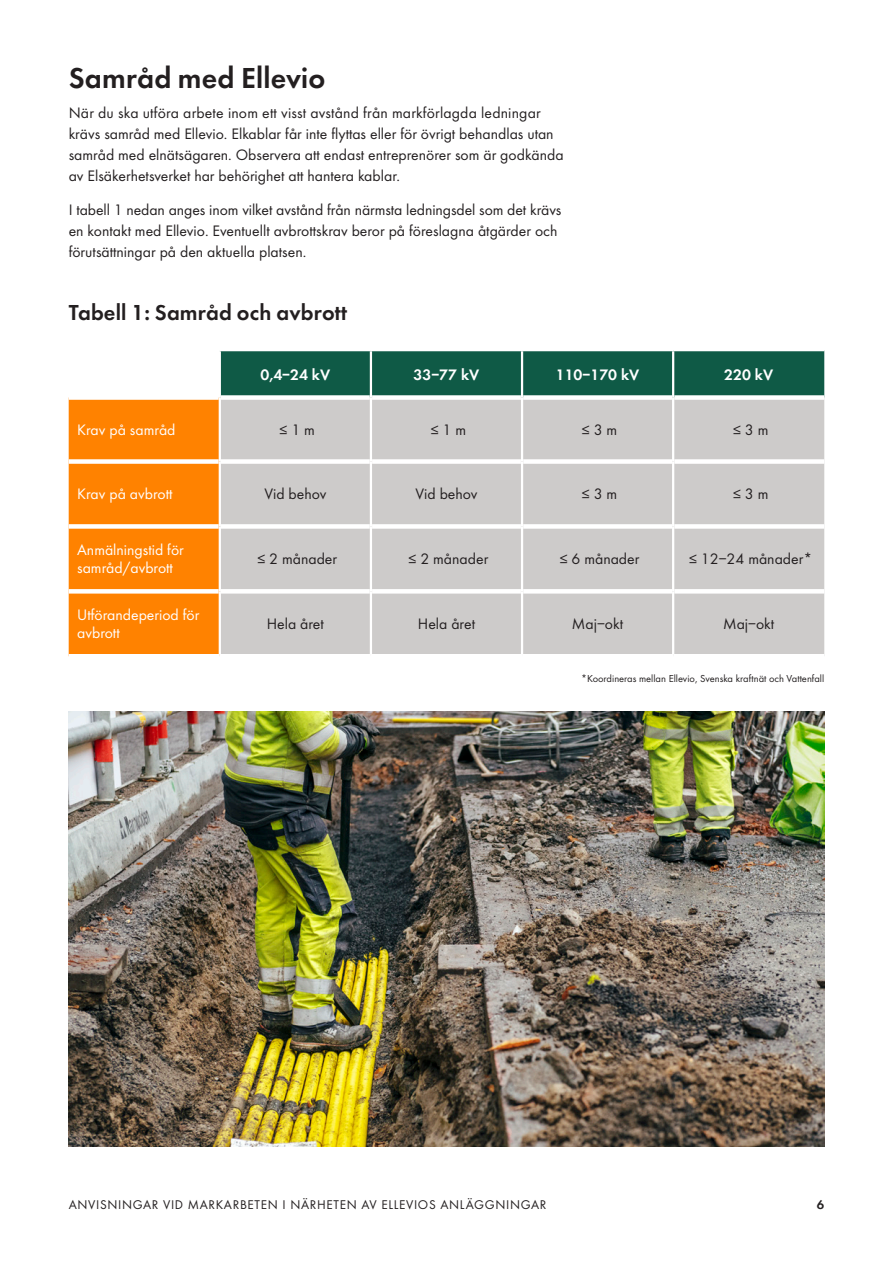
<style>
.page{position:relative;width:893px;height:1263px;background:#fff}
.page>*{position:absolute;margin:0;border:0;box-sizing:border-box;transform-origin:0 0}
.t1{font:600 30px "Futura EF";letter-spacing:.005em;color:#231f20}
.t2{font:600 22.5px "Futura EF";letter-spacing:.01em;color:#231f20}
.t3{font:15.75px/21px "Futura EF";color:#231f20}
.t4{font:15.75px/18px "Futura EF";color:#fff}
.t5{font:600 15.75px "Futura EF";color:#fff}
.t6{font:13.2px "Futura EF";letter-spacing:.05em;color:#231f20}
.t7{font:600 13.2px "Futura EF";color:#231f20}
.t8{font:10.5px "Futura EF";color:#231f20}
</style>
<div class="page">
<svg style="left:69px;top:351px;width:755px;height:303px;background:#a47f34"></svg>
<div style="left:221px;top:400px;width:603px;height:254px;background:#cdcbca"></div>
<div style="left:69px;top:395px;width:150px;height:5px;background:#fff"></div>
<div style="left:221px;top:395px;width:149px;height:5px;background:#fff"></div>
<div style="left:372px;top:395px;width:149px;height:5px;background:#fff"></div>
<div style="left:523px;top:395px;width:149px;height:5px;background:#fff"></div>
<div style="left:674px;top:395px;width:150px;height:5px;background:#fff"></div>
<div style="left:69px;top:459px;width:150px;height:5px;background:#fff"></div>
<div style="left:221px;top:459px;width:149px;height:5px;background:#fff"></div>
<div style="left:372px;top:459px;width:149px;height:5px;background:#fff"></div>
<div style="left:523px;top:459px;width:149px;height:5px;background:#fff"></div>
<div style="left:674px;top:459px;width:150px;height:5px;background:#fff"></div>
<div style="left:69px;top:524px;width:150px;height:5px;background:#fff"></div>
<div style="left:221px;top:524px;width:149px;height:5px;background:#fff"></div>
<div style="left:372px;top:524px;width:149px;height:5px;background:#fff"></div>
<div style="left:523px;top:524px;width:149px;height:5px;background:#fff"></div>
<div style="left:674px;top:524px;width:150px;height:5px;background:#fff"></div>
<div style="left:69px;top:589px;width:150px;height:5px;background:#fff"></div>
<div style="left:221px;top:589px;width:149px;height:5px;background:#fff"></div>
<div style="left:372px;top:589px;width:149px;height:5px;background:#fff"></div>
<div style="left:523px;top:589px;width:149px;height:5px;background:#fff"></div>
<div style="left:674px;top:589px;width:150px;height:5px;background:#fff"></div>
<hr style="left:219px;top:351px;width:2px;height:46px;background:#fff">
<hr style="left:370px;top:351px;width:2px;height:46px;background:#fff">
<hr style="left:521px;top:351px;width:2px;height:46px;background:#fff">
<hr style="left:672px;top:351px;width:2px;height:46px;background:#fff">
<hr style="left:219px;top:397px;width:2px;height:64px;background:#fff">
<hr style="left:370px;top:397px;width:2px;height:64px;background:#fff">
<hr style="left:521px;top:397px;width:2px;height:64px;background:#fff">
<hr style="left:672px;top:397px;width:2px;height:64px;background:#fff">
<hr style="left:219px;top:461px;width:2px;height:65px;background:#fff">
<hr style="left:370px;top:461px;width:2px;height:65px;background:#fff">
<hr style="left:521px;top:461px;width:2px;height:65px;background:#fff">
<hr style="left:672px;top:461px;width:2px;height:65px;background:#fff">
<hr style="left:219px;top:526px;width:2px;height:65px;background:#fff">
<hr style="left:370px;top:526px;width:2px;height:65px;background:#fff">
<hr style="left:521px;top:526px;width:2px;height:65px;background:#fff">
<hr style="left:672px;top:526px;width:2px;height:65px;background:#fff">
<hr style="left:219px;top:591px;width:2px;height:63px;background:#fff">
<hr style="left:370px;top:591px;width:2px;height:63px;background:#fff">
<hr style="left:521px;top:591px;width:2px;height:63px;background:#fff">
<hr style="left:672px;top:591px;width:2px;height:63px;background:#fff">
<img style="left:69px;top:712px;width:755px;height:435px">
<h1 class="t1" style="left:69px;top:60px;width:258px">Samråd med Ellevio</h1>
<p class="t3" style="left:69px;top:102px;width:497px">När du ska utföra arbete inom ett visst avstånd från markförlagda ledningar krävs samråd med Ellevio. Elkablar får inte flyttas eller för övrigt behandlas utan samråd med elnätsägaren. Observera att endast entreprenörer som är godkända av Elsäkerhetsverket har behörighet att hantera kablar.</p>
<p class="t3" style="left:69px;top:199px;width:494px">I tabell 1 nedan anges inom vilket avstånd från närmsta ledningsdel som det krävs en kontakt med Ellevio. Eventuellt avbrottskrav beror på föreslagna åtgärder och förutsättningar på den aktuella platsen.</p>
<h2 class="t2" style="left:69px;top:299px;width:280px">Tabell 1: Samråd och avbrott</h2>
<p class="t5" style="left:260px;top:365px;width:71px">0,4–24 kV</p>
<p class="t5" style="left:414px;top:365px;width:67px">33–77 kV</p>
<p class="t5" style="left:556px;top:365px;width:85px">110–170 kV</p>
<p class="t5" style="left:724px;top:365px;width:51px">220 kV</p>
<p class="t4" style="left:77px;top:421px;width:100px">Krav på samråd</p>
<p class="t3" style="left:280px;top:419px;width:37px">≤ 1 m</p>
<p class="t3" style="left:431px;top:419px;width:37px">≤ 1 m</p>
<p class="t3" style="left:582px;top:419px;width:37px">≤ 3 m</p>
<p class="t3" style="left:733px;top:419px;width:37px">≤ 3 m</p>
<p class="t4" style="left:77px;top:485px;width:97px">Krav på avbrott</p>
<p class="t3" style="left:264px;top:484px;width:64px">Vid behov</p>
<p class="t3" style="left:415px;top:484px;width:64px">Vid behov</p>
<p class="t3" style="left:582px;top:484px;width:37px">≤ 3 m</p>
<p class="t3" style="left:733px;top:484px;width:37px">≤ 3 m</p>
<p class="t4" style="left:77px;top:541px;width:108px">Anmälningstid för samråd/avbrott</p>
<p class="t3" style="left:257px;top:549px;width:81px">≤ 2 månader</p>
<p class="t3" style="left:409px;top:549px;width:81px">≤ 2 månader</p>
<p class="t3" style="left:560px;top:549px;width:81px">≤ 6 månader</p>
<p class="t3" style="left:689px;top:549px;width:125px">≤ 12–24 månader*</p>
<p class="t4" style="left:77px;top:606px;width:124px">Utförandeperiod för avbrott</p>
<p class="t3" style="left:267px;top:614px;width:59px">Hela året</p>
<p class="t3" style="left:418px;top:614px;width:59px">Hela året</p>
<p class="t3" style="left:572px;top:614px;width:53px">Maj–okt</p>
<p class="t3" style="left:723px;top:614px;width:53px">Maj–okt</p>
<p class="t8" style="left:581px;top:672px;width:245px">*Koordineras mellan Ellevio, Svenska kraftnät och Vattenfall</p>
<p class="t6" style="left:69px;top:1196px;width:479px">ANVISNINGAR VID MARKARBETEN I NÄRHETEN AV ELLEVIOS ANLÄGGNINGAR</p>
<p class="t7" style="left:817px;top:1196px;width:9px">6</p>
</div>
